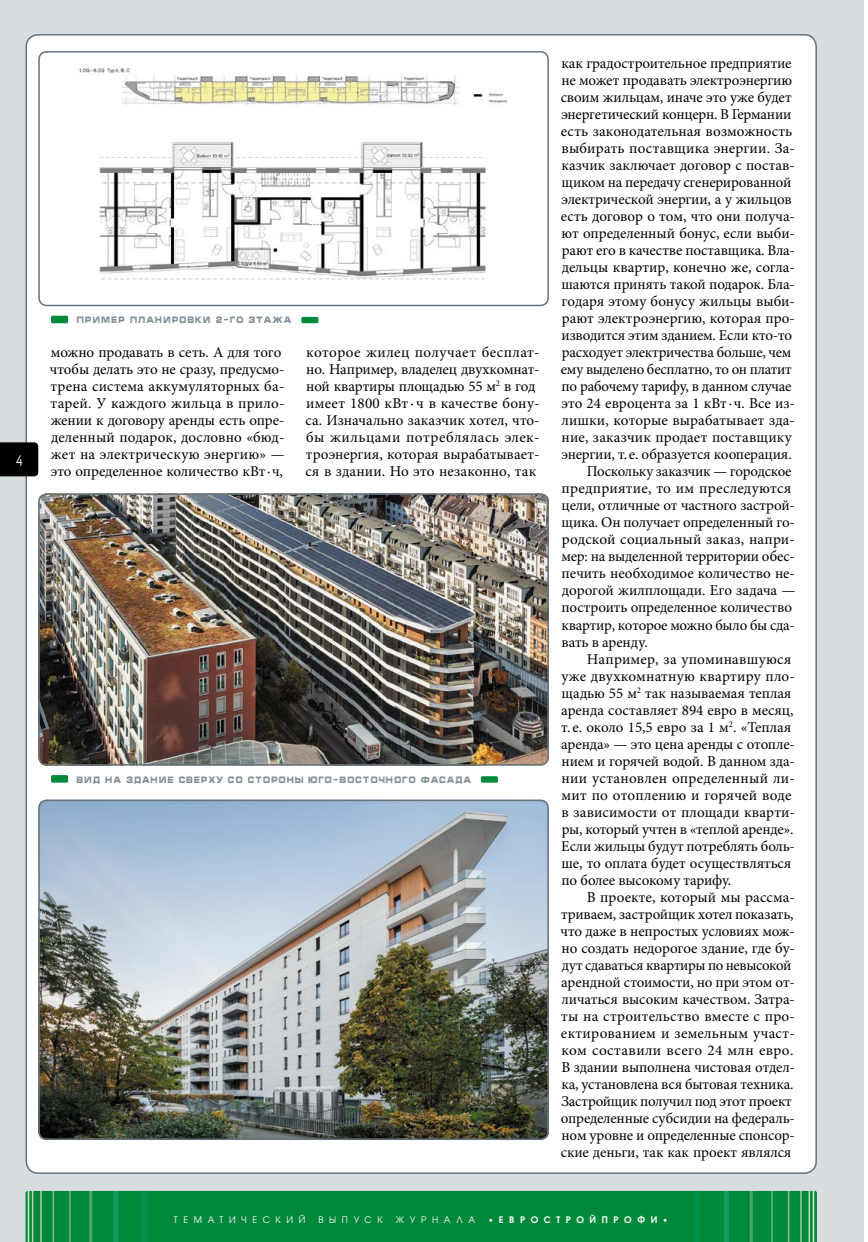
<style>
.page{position:relative;width:868px;height:1242px;background:#fff}
.page>*{position:absolute;margin:0;border:0;box-sizing:border-box;transform-origin:0 0}
.t1{font:15px/17px "Minion Pro";letter-spacing:-.005em;color:#000}
.t2{font:15px "Minion Pro";letter-spacing:.015em;color:#000}
.t3{font:15px "Minion Pro";letter-spacing:-.025em;color:#000}
.t4{font:15px "Minion Pro";letter-spacing:.02em;color:#000}
.t5{font:15px "Minion Pro";letter-spacing:.025em;color:#000}
.t6{font:700 15px "Repriza C";color:#fff}
.t7{font:700 9px "Micra C";letter-spacing:.1em;color:#849097;scale:.75 1}
.t8{font:9px "Avant Garde Gothic C";letter-spacing:.625em;color:#fff}
.t9{font:700 9px "Avant Garde Gothic C";letter-spacing:.62em;color:#fff}
.s1{font-weight:400}
</style>
<div class="page">
<div style="left:0;top:0;width:863px;height:1242px;background:#d8dde0"></div>
<div style="left:26px;top:1191px;width:790px;height:51px;background:#00893a"></div>
<hr style="left:28px;top:1191px;width:1px;height:51px;background:#d5e3d3">
<hr style="left:32px;top:1191px;width:1px;height:51px;background:#bed5be">
<hr style="left:40px;top:1191px;width:2px;height:51px;background:#a5c8aa">
<hr style="left:53px;top:1191px;width:1px;height:51px;background:#8cbc96">
<hr style="left:69px;top:1191px;width:2px;height:51px;background:#6fb083">
<hr style="left:89px;top:1191px;width:3px;height:51px;background:#4ca570">
<div style="left:113px;top:1191px;width:5px;height:51px;background:#149b5d"></div>
<div style="left:141px;top:1191px;width:7px;height:51px;background:#00914b"></div>
<hr style="left:812px;top:1191px;width:2px;height:51px;background:#d5e3d3">
<hr style="left:808px;top:1191px;width:2px;height:51px;background:#bed5be">
<hr style="left:800px;top:1191px;width:1px;height:51px;background:#a5c8aa">
<hr style="left:787px;top:1191px;width:2px;height:51px;background:#8cbc96">
<hr style="left:771px;top:1191px;width:1px;height:51px;background:#6fb083">
<hr style="left:749px;top:1191px;width:3px;height:51px;background:#4ca570">
<div style="left:723px;top:1191px;width:5px;height:51px;background:#149b5d"></div>
<div style="left:694px;top:1191px;width:6px;height:51px;background:#00914b"></div>
<div style="left:26px;top:35px;width:790px;height:1138px;background:#fff;border-radius:12px"></div>
<img style="left:38px;top:496px;width:511px;height:269px">
<div style="left:38px;top:493px;width:511px;height:272px;border:2px solid #66727a;border-radius:8px"></div>
<img style="left:41px;top:802px;width:508px;height:338px">
<div style="left:38px;top:799px;width:511px;height:341px;border:2px solid #66727a;border-radius:8px"></div>
<img style="left:79px;top:68px;width:428px;height:212px">
<div style="left:38px;top:51px;width:511px;height:255px;border:2px solid #66727a;border-radius:8px"></div>
<div style="left:51px;top:316px;width:17px;height:7px;background:#00893a;border-radius:2px"></div>
<div style="left:301px;top:317px;width:17px;height:6px;background:#00893a"></div>
<div style="left:51px;top:775px;width:17px;height:7px;background:#00893a;border-radius:2px"></div>
<div style="left:481px;top:776px;width:17px;height:6px;background:#00893a"></div>
<svg style="left:0;top:442px;width:38px;height:34px"></svg>
<p class="t6" style="left:16px;top:452px;width:8px">4</p>
<p class="t7" style="left:77px;top:315px;width:288px">Пример планировки 2-го этажа</p>
<p class="t1" style="left:50px;top:344px;width:236px">можно продавать в сеть. А для того чтобы делать это не сразу, предусмо&shy;трена система аккумуляторных ба&shy;тарей. У каждого жильца в прило&shy;жении к договору аренды есть опре&shy;деленный подарок, дословно «бюд&shy;жет на электрическую энергию» — это определенное количество кВт·ч,</p>
<p class="t1" style="left:305px;top:344px;width:236px">которое жилец получает бесплат&shy;но. Например, владелец двухкомнат&shy;ной квартиры площадью 55 м<sup>2</sup> в год имеет 1800 кВт · ч в качестве бону&shy;са. Изначально заказчик хотел, что&shy;бы жильцами потреблялась элек&shy;троэнергия, которая вырабатывает&shy;ся в здании. Но это незаконно, так</p>
<p class="t7" style="left:77px;top:774px;width:527px">Вид на здание сверху со стороны юго-восточного фасада</p>
<p class="t1" style="left:561px;top:55px;width:231px">как градостроительное предприятие</p>
<p class="t1" style="left:561px;top:72px;width:232px">не может продавать электроэнергию</p>
<p class="t1" style="left:560px;top:89px;width:232px">своим жильцам, иначе это уже будет</p>
<p class="t1" style="left:561px;top:106px;width:231px">энергетический концерн. В Германии</p>
<p class="t1" style="left:561px;top:123px;width:233px">есть законодательная возможность</p>
<p class="t1" style="left:561px;top:140px;width:235px">выбирать поставщика энергии. За-</p>
<p class="t1" style="left:561px;top:157px;width:235px">казчик заключает договор с постав-</p>
<p class="t1" style="left:561px;top:174px;width:231px">щиком на передачу сгенерированной</p>
<p class="t1" style="left:561px;top:191px;width:232px">электрической энергии, а у жильцов</p>
<p class="t1" style="left:561px;top:208px;width:235px">есть договор о том, что они получа-</p>
<p class="t1" style="left:561px;top:225px;width:235px">ют определенный бонус, если выби-</p>
<p class="t1" style="left:561px;top:242px;width:234px">рают его в качестве поставщика. Вла-</p>
<p class="t1" style="left:561px;top:259px;width:235px">дельцы квартир, конечно же, согла-</p>
<p class="t1" style="left:561px;top:276px;width:235px">шаются принять такой подарок. Бла-</p>
<p class="t1" style="left:561px;top:293px;width:235px">годаря этому бонусу жильцы выби-</p>
<p class="t1" style="left:561px;top:310px;width:234px">рают электроэнергию, которая про-</p>
<p class="t1" style="left:561px;top:327px;width:232px">изводится этим зданием. Если кто-то</p>
<p class="t1" style="left:561px;top:344px;width:231px">расходует электричества больше, чем</p>
<p class="t1" style="left:561px;top:361px;width:232px">ему выделено бесплатно, то он платит</p>
<p class="t1" style="left:561px;top:378px;width:231px">по рабочему тарифу, в данном случае</p>
<p class="t1" style="left:561px;top:395px;width:235px">это 24 евроцента за 1 кВт ·ч. Все из-</p>
<p class="t1" style="left:561px;top:412px;width:235px">лишки, которые вырабатывает зда-</p>
<p class="t1" style="left:561px;top:429px;width:232px">ние, заказчик продает поставщику</p>
<p class="t1" style="left:561px;top:446px;width:232px">энергии, т.е. образуется кооперация.</p>
<p class="t1" style="left:586px;top:463px;width:206px">Поскольку заказчик — городское</p>
<p class="t2" style="left:561px;top:478px;width:231px">предприятие, то им преследуются</p>
<p class="t1" style="left:561px;top:497px;width:235px">цели, отличные от частного застрой-</p>
<p class="t1" style="left:561px;top:514px;width:235px">щика. Он получает определенный го-</p>
<p class="t1" style="left:561px;top:531px;width:234px">родской социальный заказ, напри-</p>
<p class="t1" style="left:561px;top:548px;width:235px">мер: на выделенной территории обес-</p>
<p class="t1" style="left:561px;top:565px;width:235px">печить необходимое количество не-</p>
<p class="t1" style="left:561px;top:582px;width:235px">дорогой жилплощади. Его задача —</p>
<p class="t1" style="left:561px;top:599px;width:232px">построить определенное количество</p>
<p class="t1" style="left:561px;top:616px;width:235px">квартир, которое можно было бы сда-</p>
<p class="t1" style="left:561px;top:633px;width:88px">вать в аренду.</p>
<p class="t2" style="left:586px;top:648px;width:206px">Например, за упоминавшуюся</p>
<p class="t1" style="left:561px;top:667px;width:235px">уже двухкомнатную квартиру пло-</p>
<p class="t1" style="left:561px;top:684px;width:231px">щадью 55 м<sup>2</sup> так называемая теплая</p>
<p class="t1" style="left:561px;top:701px;width:234px">аренда составляет 894 евро в месяц,</p>
<p class="t1" style="left:561px;top:718px;width:232px">т. е. около 15,5 евро за 1 м<sup>2</sup>. «Теплая</p>
<p class="t1" style="left:561px;top:735px;width:235px">аренда» — это цена аренды с отопле-</p>
<p class="t1" style="left:561px;top:752px;width:235px">нием и горячей водой. В данном зда-</p>
<p class="t2" style="left:561px;top:768px;width:235px">нии установлен определенный ли-</p>
<p class="t2" style="left:561px;top:785px;width:232px">мит по отоплению и горячей воде</p>
<p class="t1" style="left:561px;top:803px;width:235px">в зависимости от площади кварти-</p>
<p class="t1" style="left:561px;top:820px;width:233px">ры, который учтен в «теплой аренде».</p>
<p class="t1" style="left:561px;top:837px;width:235px">Если жильцы будут потреблять боль-</p>
<p class="t1" style="left:561px;top:854px;width:231px">ше, то оплата будет осуществляться</p>
<p class="t1" style="left:561px;top:871px;width:171px">по более высокому тарифу.</p>
<p class="t1" style="left:587px;top:888px;width:209px">В проекте, который мы рассма-</p>
<p class="t1" style="left:561px;top:905px;width:234px">триваем, застройщик хотел показать,</p>
<p class="t1" style="left:560px;top:922px;width:236px">что даже в непростых условиях мож-</p>
<p class="t1" style="left:561px;top:939px;width:235px">но создать недорогое здание, где бу-</p>
<p class="t3" style="left:561px;top:955px;width:231px">дут сдаваться квартиры по невысокой</p>
<p class="t1" style="left:561px;top:973px;width:235px">арендной стоимости, но при этом от-</p>
<p class="t1" style="left:561px;top:990px;width:235px">личаться высоким качеством. Затра-</p>
<p class="t2" style="left:561px;top:1006px;width:235px">ты на строительство вместе с про-</p>
<p class="t4" style="left:561px;top:1023px;width:235px">ектированием и земельным участ-</p>
<p class="t5" style="left:561px;top:1040px;width:233px">ком составили всего 24 млн евро.</p>
<p class="t1" style="left:561px;top:1058px;width:235px">В здании выполнена чистовая отдел-</p>
<p class="t1" style="left:561px;top:1075px;width:233px">ка, установлена вся бытовая техника.</p>
<p class="t1" style="left:561px;top:1092px;width:232px">Застройщик получил под этот проект</p>
<p class="t1" style="left:561px;top:1109px;width:235px">определенные субсидии на федераль-</p>
<p class="t1" style="left:561px;top:1126px;width:235px">ном уровне и определенные спонсор-</p>
<p class="t1" style="left:560px;top:1143px;width:232px">ские деньги, так как проект являлся</p>
<p class="t8" style="left:174px;top:1214px;width:133px">ТЕМАТИЧЕСКИЙ</p>
<p class="t8" style="left:318px;top:1214px;width:66px">ВЫПУСК</p>
<p class="t8" style="left:396px;top:1214px;width:81px">ЖУРНАЛА</p>
<p class="t9" style="left:488px;top:1214px;width:181px"><span class="s1">•</span>ЕВРОСТРОЙПРОФИ<span class="s1">•</span></p>
</div>
